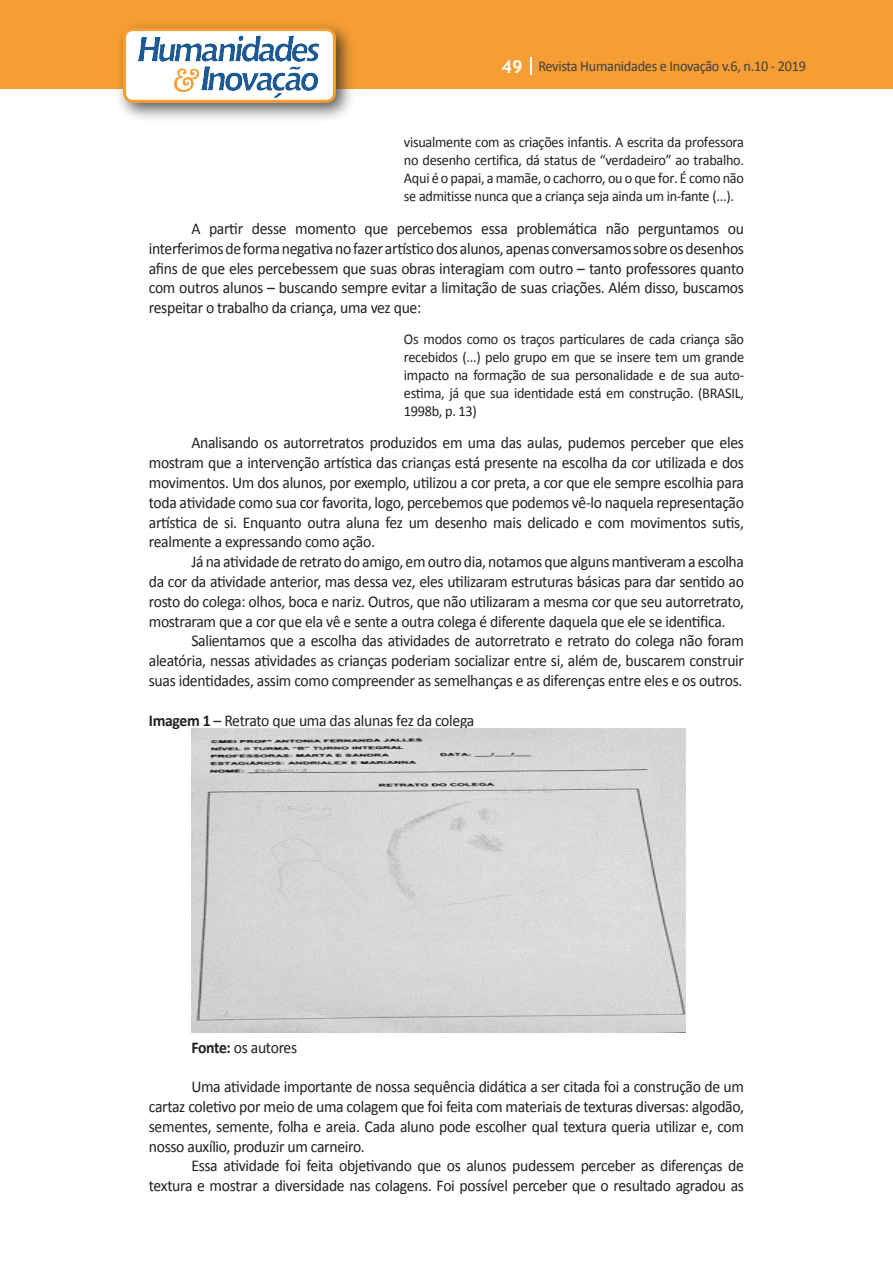
<style>
.page{position:relative;width:893px;height:1263px;background:#fff}
.page>*{position:absolute;margin:0;border:0;box-sizing:border-box;transform-origin:0 0}
.texto{font:16.5px/19.8px "Calibri";letter-spacing:-.02em;color:#231f20;text-align:justify;scale:.95 1}
.citacao{font:15px/18px "Calibri";letter-spacing:-.02em;color:#231f20;text-align:justify;scale:.95 1}
.t1{font:15px "Calibri";letter-spacing:-.02em;color:#3e3e3f;scale:.95 1}
.s1{font-family:"Trebuchet MS";font-weight:700;font-size:18px;color:#fff}
.s2{font-weight:700}
</style>
<div class="page">
<div style="left:0;top:0;width:893px;height:88px;background:#f69e34"></div>
<svg style="left:530px;top:57px;width:2px;height:18px"></svg>
<div style="left:115px;top:20px;width:241px;height:103px;background:#231f20;opacity:.75"></div>
<div style="left:125px;top:30px;width:209px;height:71px;background:#fff;border-radius:9px"></div>
<img style="left:138px;top:35px;width:181px;height:62px">
<div style="left:123px;top:28px;width:213px;height:75px;border:3px solid #f69e34;border-radius:9px"></div>
<img style="left:191px;top:729px;width:494px;height:304px">
<p class="t1" style="left:501px;top:57px;width:322px"><span class="s1">49</span> Revista Humanidades e Inovação v.6, n.10 - 2019</p>
<p class="citacao" style="left:404px;top:133px;width:360px">visualmente com as criações infantis. A escrita da professora no desenho certifica, dá status de “verdadeiro” ao trabalho.<br>Aqui é o papai, a mamãe, o cachorro, ou o que for. É como não se admitisse nunca que a criança seja ainda um in-fante (...).</p>
<p class="texto" style="left:149px;top:219px;width:628px;text-indent:43px">A partir desse momento que percebemos essa problemática não perguntamos ou interferimos de forma negativa no fazer artístico dos alunos, apenas conversamos sobre os desenhos afins de que eles percebessem que suas obras interagiam com outro – tanto professores quanto com outros alunos – buscando sempre evitar a limitação de suas criações. Além disso, buscamos respeitar o trabalho da criança, uma vez que:</p>
<p class="citacao" style="left:404px;top:330px;width:360px">Os modos como os traços particulares de cada criança são recebidos (...) pelo grupo em que se insere tem um grande impacto na formação de sua personalidade e de sua auto&shy;estima, já que sua identidade está em construção. (BRASIL, 1998b, p. 13)</p>
<p class="texto" style="left:149px;top:433px;width:628px;text-indent:43px">Analisando os autorretratos produzidos em uma das aulas, pudemos perceber que eles mostram que a intervenção artística das crianças está presente na escolha da cor utilizada e dos movimentos. Um dos alunos, por exemplo, utilizou a cor preta, a cor que ele sempre escolhia para toda atividade como sua cor favorita, logo, percebemos que podemos vê-lo naquela representação artística de si. Enquanto outra aluna fez um desenho mais delicado e com movimentos sutis, realmente a expressando como ação.</p>
<p class="texto" style="left:149px;top:552px;width:628px;text-indent:43px">Já na atividade de retrato do amigo, em outro dia, notamos que alguns mantiveram a escolha da cor da atividade anterior, mas dessa vez, eles utilizaram estruturas básicas para dar sentido ao rosto do colega: olhos, boca e nariz. Outros, que não utilizaram a mesma cor que seu autorretrato, mostraram que a cor que ela vê e sente a outra colega é diferente daquela que ele se identifica.</p>
<p class="texto" style="left:149px;top:631px;width:628px;text-indent:43px">Salientamos que a escolha das atividades de autorretrato e retrato do colega não foram aleatória, nessas atividades as crianças poderiam socializar entre si, além de, buscarem construir suas identidades, assim como compreender as semelhanças e as diferenças entre eles e os outros.</p>
<p class="texto" style="left:149px;top:710px;width:344px"><span class="s2">Imagem 1</span> – Retrato que uma das alunas fez da colega</p>
<p class="texto" style="left:191px;top:1037px;width:113px"><span class="s2">Fonte:</span> os autores</p>
<p class="texto" style="left:149px;top:1077px;width:628px;text-indent:43px">Uma atividade importante de nossa sequência didática a ser citada foi a construção de um cartaz coletivo por meio de uma colagem que foi feita com materiais de texturas diversas: algodão, sementes, semente, folha e areia. Cada aluno pode escolher qual textura queria utilizar e, com nosso auxílio, produzir um carneiro.</p>
<p class="texto" style="left:149px;top:1156px;width:628px;text-align:right">Essa atividade foi feita objetivando que os alunos pudessem perceber as diferenças de textura e mostrar a diversidade nas colagens. Foi possível perceber que o resultado agradou as</p>
</div>
